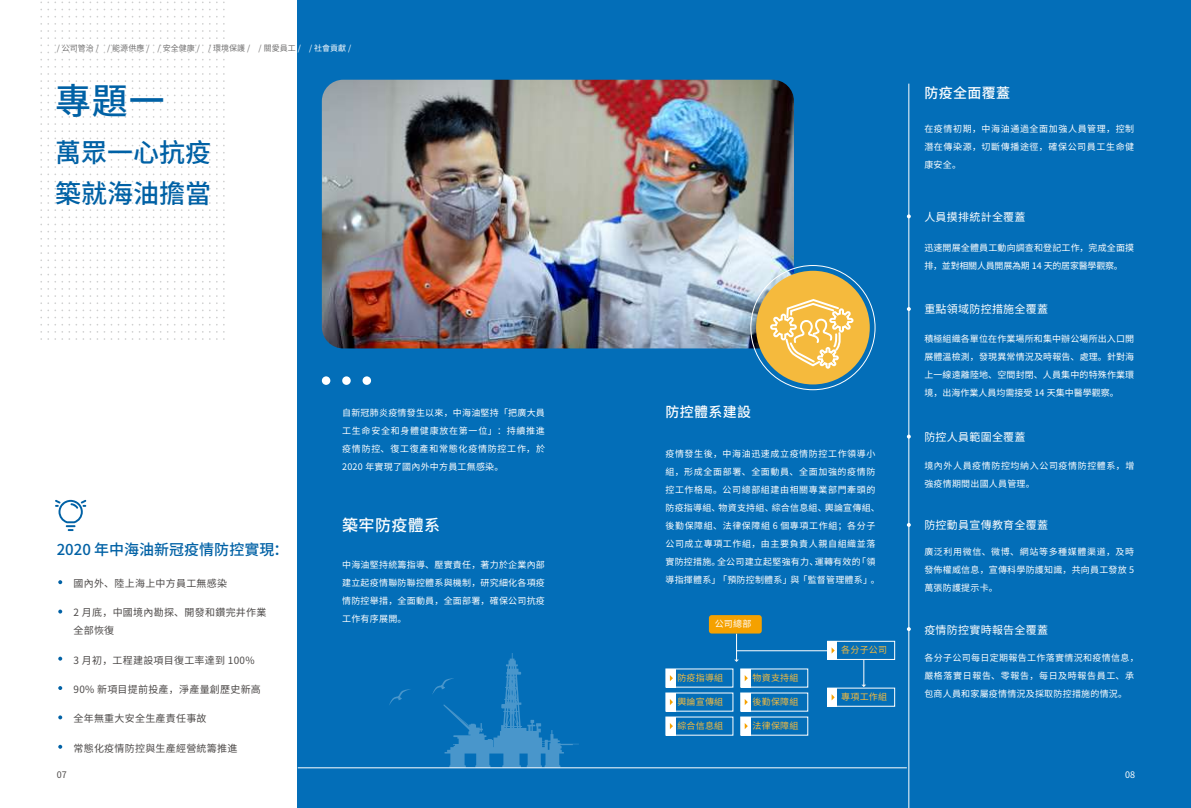
<style>
.page{position:relative;width:1191px;height:808px;background:#fff}
.page>*{position:absolute;margin:0;border:0;box-sizing:border-box;transform-origin:0 0}
.t1{font:500 36px "Source Han Sans CN";color:#0061a5}
.t2{font:500 26px/41.3px "Source Han Sans CN";color:#0061a5}
.t3{font:500 16px "Source Han Sans CN";letter-spacing:.025em;color:#fff}
.t4{font:500 15px "Source Han Sans CN";color:#0061a5}
.t5{font:500 14px "Source Han Sans CN";letter-spacing:.025em;color:#fff}
.t6{font:11px "Source Han Sans CN";letter-spacing:.025em;color:#fff}
.t7{font:10px/18px "Source Han Sans CN";letter-spacing:.025em;color:#4c4948}
.t8{font:9px/18px "Source Han Sans CN";letter-spacing:.025em;color:#fff;text-align:justify}
.t9{font:9px/18px "Source Han Sans CN";letter-spacing:.065em;color:#fff}
.t10{font:9px "Source Han Sans CN";letter-spacing:.025em;color:#f5ba3d}
.t11{font:9px "Source Han Sans CN";color:#4c4948}
.t12{font:8px "Source Han Sans CN";color:#727171}
.s1{color:#fff}
</style>
<div class="page">
<div style="left:298px;top:0;width:893px;height:808px;background:#036eb8"></div>
<svg style="left:40px;top:2px;width:37px;height:1px"></svg>
<svg style="left:40px;top:9px;width:37px;height:1px"></svg>
<svg style="left:40px;top:16px;width:37px;height:30px"></svg>
<svg style="left:40px;top:52px;width:37px;height:1px"></svg>
<svg style="left:40px;top:59px;width:37px;height:1px"></svg>
<svg style="left:40px;top:66px;width:37px;height:23px"></svg>
<svg style="left:40px;top:95px;width:37px;height:1px"></svg>
<svg style="left:40px;top:102px;width:37px;height:1px"></svg>
<svg style="left:40px;top:109px;width:37px;height:23px"></svg>
<svg style="left:40px;top:138px;width:37px;height:1px"></svg>
<svg style="left:40px;top:145px;width:37px;height:1px"></svg>
<svg style="left:40px;top:152px;width:37px;height:16px"></svg>
<svg style="left:195px;top:16px;width:30px;height:30px"></svg>
<svg style="left:195px;top:66px;width:30px;height:23px"></svg>
<svg style="left:195px;top:109px;width:30px;height:23px"></svg>
<svg style="left:195px;top:152px;width:30px;height:16px"></svg>
<svg style="left:40px;top:174px;width:37px;height:1px"></svg>
<svg style="left:40px;top:181px;width:37px;height:1px"></svg>
<svg style="left:40px;top:188px;width:37px;height:30px"></svg>
<svg style="left:40px;top:224px;width:37px;height:1px"></svg>
<svg style="left:40px;top:231px;width:37px;height:1px"></svg>
<svg style="left:40px;top:238px;width:37px;height:23px"></svg>
<svg style="left:40px;top:267px;width:37px;height:1px"></svg>
<svg style="left:40px;top:274px;width:37px;height:1px"></svg>
<svg style="left:40px;top:281px;width:37px;height:23px"></svg>
<svg style="left:40px;top:310px;width:37px;height:1px"></svg>
<svg style="left:40px;top:317px;width:37px;height:1px"></svg>
<svg style="left:40px;top:324px;width:37px;height:16px"></svg>
<svg style="left:195px;top:188px;width:30px;height:30px"></svg>
<svg style="left:195px;top:238px;width:30px;height:23px"></svg>
<svg style="left:195px;top:281px;width:30px;height:23px"></svg>
<svg style="left:195px;top:324px;width:30px;height:16px"></svg>
<img style="left:322px;top:80px;width:472px;height:268px">
<svg style="left:58px;top:580px;width:4px;height:4px"></svg>
<svg style="left:58px;top:609px;width:4px;height:4px"></svg>
<svg style="left:58px;top:657px;width:4px;height:4px"></svg>
<svg style="left:58px;top:686px;width:4px;height:4px"></svg>
<svg style="left:58px;top:715px;width:4px;height:4px"></svg>
<svg style="left:58px;top:745px;width:4px;height:4px"></svg>
<hr style="left:908px;top:84px;width:1px;height:724px;background:#fff">
<svg style="left:55px;top:500px;width:31px;height:31px"></svg>
<hr style="left:736px;top:650px;width:91px;height:1px;background:#fff">
<svg style="left:734px;top:633px;width:5px;height:29px"></svg>
<svg style="left:861px;top:660px;width:5px;height:27px"></svg>
<div style="left:756px;top:271px;width:113px;height:113px;background:#f5ba3d;border-radius:50%"></div>
<div style="left:322px;top:376px;width:8px;height:9px;background:#fff;border-radius:50%"></div>
<div style="left:342px;top:376px;width:9px;height:9px;background:#fff;border-radius:50%"></div>
<div style="left:362px;top:376px;width:9px;height:9px;background:#fff;border-radius:50%"></div>
<div style="left:827px;top:641px;width:68px;height:19px;border:1px solid #fff"></div>
<div style="left:709px;top:615px;width:52px;height:18px;background:#f5a100;border-radius:3px"></div>
<div style="left:740px;top:669px;width:10px;height:18px;background:#fff"></div>
<div style="left:827px;top:641px;width:10px;height:18px;background:#fff"></div>
<div style="left:827px;top:688px;width:10px;height:18px;background:#fff"></div>
<div style="left:666px;top:669px;width:9px;height:18px;background:#fff"></div>
<div style="left:740px;top:693px;width:10px;height:18px;background:#fff"></div>
<div style="left:666px;top:693px;width:9px;height:18px;background:#fff"></div>
<div style="left:740px;top:717px;width:10px;height:18px;background:#fff"></div>
<div style="left:666px;top:717px;width:9px;height:18px;background:#fff"></div>
<svg style="left:670px;top:675px;width:3px;height:6px"></svg>
<svg style="left:744px;top:675px;width:4px;height:6px"></svg>
<svg style="left:831px;top:647px;width:3px;height:7px"></svg>
<svg style="left:831px;top:694px;width:3px;height:6px"></svg>
<svg style="left:670px;top:699px;width:3px;height:6px"></svg>
<svg style="left:744px;top:699px;width:4px;height:6px"></svg>
<svg style="left:670px;top:723px;width:3px;height:6px"></svg>
<svg style="left:744px;top:723px;width:4px;height:6px"></svg>
<svg style="left:389px;top:689px;width:21px;height:16px"></svg>
<svg style="left:432px;top:653px;width:147px;height:114px"></svg>
<svg style="left:769px;top:299px;width:85px;height:71px"></svg>
<hr style="left:298px;top:767px;width:609px;height:1px;background:#fff">
<p class="t12" style="left:57px;top:44px;width:296px">/ 公司管治 / / 能源供應 / / 安全健康 / / 環境保護 / / 關愛員工 <span class="s1">/ / 社會貢獻 /</span></p>
<h1 class="t1" style="left:55px;top:81px;width:111px">專題一</h1>
<h2 class="t2" style="left:55px;top:132px;width:157px">萬眾一心抗疫築就海油擔當</h2>
<h3 class="t4" style="left:57px;top:541px;width:233px">2020 年中海油新冠疫情防控實現：</h3>
<p class="t7" style="left:74px;top:574px;width:155px">國內外、陸上海上中方員工無感染</p>
<p class="t7" style="left:74px;top:604px;width:194px">2 月底，中國境內勘探、開發和鑽完井作業全部恢復</p>
<p class="t7" style="left:74px;top:651px;width:182px">3 月初，工程建設項目復工率達到 100%</p>
<p class="t7" style="left:74px;top:680px;width:189px">90% 新項目提前投產，淨產量創歷史新高</p>
<p class="t7" style="left:74px;top:710px;width:134px">全年無重大安全生產責任事故</p>
<p class="t7" style="left:74px;top:739px;width:165px">常態化疫情防控與生產經營統籌推進</p>
<p class="t11" style="left:57px;top:769px;width:11px">07</p>
<p class="t8" style="left:342px;top:404px;width:204px">自新冠肺炎疫情發生以來，中海油堅持「把廣大員工生命安全和身體健康放在第一位」：持續推進疫情防控、復工復產和常態化疫情防控工作，於2020 年實現了國內外中方員工無感染。</p>
<h3 class="t3" style="left:342px;top:516px;width:99px">築牢防疫體系</h3>
<p class="t8" style="left:342px;top:556px;width:204px">中海油堅持統籌指導、壓實責任，著力於企業內部建立起疫情聯防聯控體系與機制，研究細化各項疫情防控舉措，全面動員，全面部署，確保公司抗疫工作有序展開。</p>
<h3 class="t5" style="left:665px;top:404px;width:87px">防控體系建設</h3>
<p class="t9" style="left:665px;top:445px;width:216px">疫情發生後，中海油迅速成立疫情防控工作領導小組，形成全面部署、全面動員、全面加強的疫情防控工作格局。公司總部組建由相關專業部門牽頭的防疫指導組、物資支持組、綜合信息組、輿論宣傳組、後勤保障組、法律保障組 6 個專項工作組；各分子公司成立專項工作組，由主要負責人親自組織並落實防控措施。全公司建立起堅強有力、運轉有效的「領導指揮體系」「預防控制體系」與「監督管理體系」。</p>
<p class="t8" style="left:714px;top:615px;width:38px">公司總部</p>
<p class="t10" style="left:677px;top:673px;width:47px">防疫指導組</p>
<p class="t10" style="left:677px;top:697px;width:47px">輿論宣傳組</p>
<p class="t10" style="left:752px;top:673px;width:47px">物資支持組</p>
<p class="t10" style="left:752px;top:697px;width:47px">後勤保障組</p>
<p class="t10" style="left:677px;top:721px;width:47px">綜合信息組</p>
<p class="t10" style="left:752px;top:721px;width:47px">法律保障組</p>
<p class="t10" style="left:841px;top:644px;width:47px">各分子公司</p>
<p class="t10" style="left:841px;top:692px;width:47px">專項工作組</p>
<h3 class="t5" style="left:924px;top:85px;width:87px">防疫全面覆蓋</h3>
<p class="t8" style="left:924px;top:120px;width:211px">在疫情初期，中海油通過全面加強人員管理，控制潛在傳染源，切斷傳播途徑，確保公司員工生命健康安全。</p>
<p class="t6" style="left:924px;top:211px;width:103px">人員摸排統計全覆蓋</p>
<p class="t8" style="left:924px;top:239px;width:211px">迅速開展全體員工動向調查和登記工作，完成全面摸排，並對相關人員開展為期 14 天的居家醫學觀察。</p>
<p class="t6" style="left:924px;top:303px;width:125px">重點領域防控措施全覆蓋</p>
<p class="t8" style="left:924px;top:330px;width:211px">積極組織各單位在作業場所和集中辦公場所出入口開展體溫檢測，發現異常情況及時報告、處理。針對海上一線遠離陸地、空間封閉、人員集中的特殊作業環境，出海作業人員均需接受 14 天集中醫學觀察。</p>
<p class="t6" style="left:924px;top:431px;width:103px">防控人員範圍全覆蓋</p>
<p class="t9" style="left:924px;top:457px;width:211px">境內外人員疫情防控均納入公司疫情防控體系，增強疫情期間出國人員管理。</p>
<p class="t6" style="left:924px;top:519px;width:125px">防控動員宣傳教育全覆蓋</p>
<p class="t8" style="left:924px;top:543px;width:211px">廣泛利用微信、微博、網站等多種媒體渠道，及時發佈權威信息，宣傳科學防護知識，共向員工發放 5萬張防護提示卡。</p>
<p class="t6" style="left:924px;top:624px;width:125px">疫情防控實時報告全覆蓋</p>
<p class="t8" style="left:924px;top:649px;width:216px;text-align:left">各分子公司每日定期報告工作落實情況和疫情信息，嚴格落實日報告、零報告，每日及時報告員工、承包商人員和家屬疫情情況及採取防控措施的情況。</p>
<p class="t8" style="left:1125px;top:765px;width:11px">08</p>
</div>
